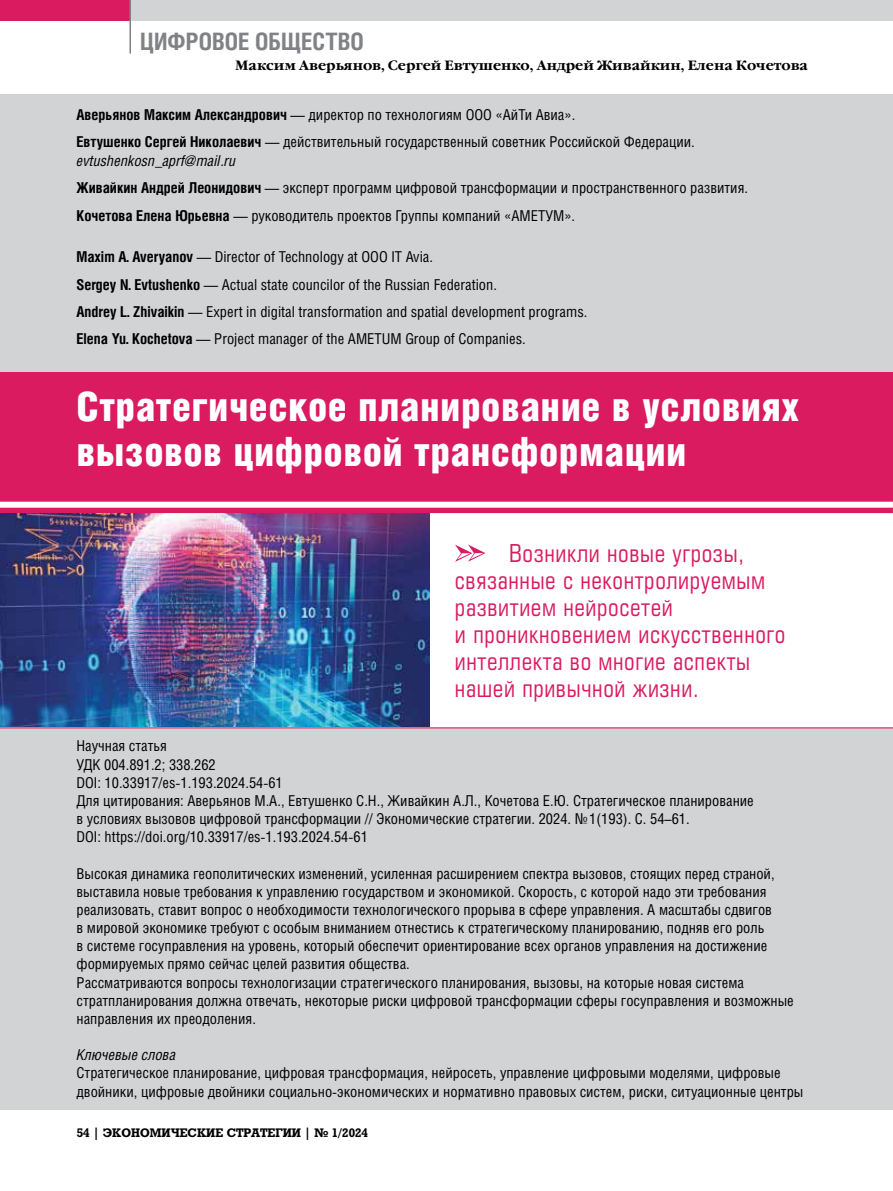
<style>
.page{position:relative;width:893px;height:1191px;background:#fff}
.page>*{position:absolute;margin:0;border:0;box-sizing:border-box;transform-origin:0 0}
.t1{font:40.5px/45px "Helios Cond Black C";letter-spacing:.01em;color:#fff}
.t2{font:24px/27px "Europe Condensed C";letter-spacing:.025em;color:#da1b60}
.t3{font:700 24px "Helios Cond C";letter-spacing:.005em;color:#808285}
.t4{font:15px/18.1px "Helios Cond C";color:#000}
.t5{font:italic 15px "Helios Cond C";color:#000}
.t6{font:700 13.5px "Garamond C";color:#000}
.t7{font:700 12px "Rodeo C";color:#000}
.s1{font-weight:700}
.s2{font-style:italic}
</style>
<div class="page">
<div style="left:0;top:0;width:893px;height:21px;background:#d1d3d4"></div>
<div style="left:0;top:0;width:130px;height:21px;background:#da1b60"></div>
<hr style="left:129px;top:0;width:2px;height:54px;background:#808285">
<img style="left:0;top:513px;width:429px;height:214px">
<div style="left:0;top:94px;width:893px;height:327px;background:#d1d3d4"></div>
<div style="left:0;top:373px;width:893px;height:136px;background:#da1b60"></div>
<div style="left:0;top:507px;width:893px;height:6px;background:#da1b60"></div>
<div style="left:0;top:501px;width:893px;height:6px;background:#fff"></div>
<div style="left:0;top:727px;width:893px;height:383px;background:#d1d3d4"></div>
<hr style="left:0;top:727px;width:893px;height:1px;background:#da1b60">
<svg style="left:455px;top:544px;width:30px;height:18px"></svg>
<h2 class="t3" style="left:140px;top:27px;width:225px">ЦИФРОВОЕ ОБЩЕСТВО</h2>
<p class="t6" style="left:235px;top:58px;width:574px">Максим Аверьянов, Сергей Евтушенко, Андрей Живайкин, Елена Кочетова</p>
<p class="t4" style="left:77px;top:101px;width:620px;line-height:27.3px"><span class="s1">Аверьянов Максим Александрович</span> — директор по технологиям OOO «АйТи Авиа».<br><span class="s1">Евтушенко Сергей Николаевич</span> — действительный государственный советник Российской Федерации.</p>
<p class="t4" style="left:77px;top:147px;width:673px;line-height:27.3px"><span class="s2">evtushenkosn_aprf@mail.ru<br></span><span class="s1">Живайкин Андрей Леонидович</span> — эксперт программ цифровой трансформации и пространственного развития.<br><span class="s1">Кочетова Елена Юрьевна</span> — руководитель проектов Группы компаний «АМЕТУМ».</p>
<p class="t4" style="left:77px;top:243px;width:512px;line-height:27.3px"><span class="s1">Maxim A. Averyanov</span> — Director of Technology at OOO IT Avia.<br><span class="s1">Sergey N. Evtushenko</span> — Actual state councilor of the Russian Federation.<br><span class="s1">Andrey L. Zhivaikin</span> — Expert in digital transformation and spatial development programs.<br><span class="s1">Elena Yu. Kochetova</span> — Project manager of the AMETUM Group of Companies.</p>
<h1 class="t1" style="left:77px;top:384px;width:724px">Стратегическое планирование в условиях вызовов цифровой трансформации</h1>
<h2 class="t2" style="left:455px;top:539px;width:332px;text-indent:54px">Возникли новые угрозы, связанные с неконтролируемым развитием нейросетей<br>и проникновением искусственного интеллекта во многие аспекты нашей привычной жизни.</h2>
<p class="t4" style="left:77px;top:736px;width:679px">Научная статья<br>УДК 004.891.2; 338.262<br>DOI: 10.33917/es-1.193.2024.54-61<br>Для цитирования: Аверьянов М.А., Евтушенко С.Н., Живайкин А.Л., Кочетова Е.Ю. Стратегическое планирование в условиях вызовов цифровой трансформации // Экономические стратегии. 2024. №1(193). С. 54–61.<br>DOI: https://doi.org/10.33917/es-1.193.2024.54-61</p>
<p class="t4" style="left:77px;top:864px;width:719px">Высокая динамика геополитических изменений, усиленная расширением спектра вызовов, стоящих перед страной, выставила новые требования к управлению государством и экономикой. Скорость, с которой надо эти требования реализовать, ставит вопрос о необходимости технологического прорыва в сфере управления. А масштабы сдвигов<br>в мировой экономике требуют с особым вниманием отнестись к стратегическому планированию, подняв его роль<br>в системе госуправления на уровень, который обеспечит ориентирование всех органов управления на достижение формируемых прямо сейчас целей развития общества.<br>Рассматриваются вопросы технологизации стратегического планирования, вызовы, на которые новая система стратпланирования должна отвечать, некоторые риски цифровой трансформации сферы госуправления и возможные направления их преодоления.</p>
<p class="t5" style="left:77px;top:1046px;width:101px">Ключевые слова</p>
<p class="t4" style="left:77px;top:1063px;width:728px">Стратегическое планирование, цифровая трансформация, нейросеть, управление цифровыми моделями, цифровые двойники, цифровые двойники социально-экономических и нормативно правовых систем, риски, ситуационные центры</p>
<p class="t7" style="left:77px;top:1125px;width:293px">54 | ЭКОНОМИЧЕСКИЕ СТРАТЕГИИ | № 1/2024</p>
</div>
